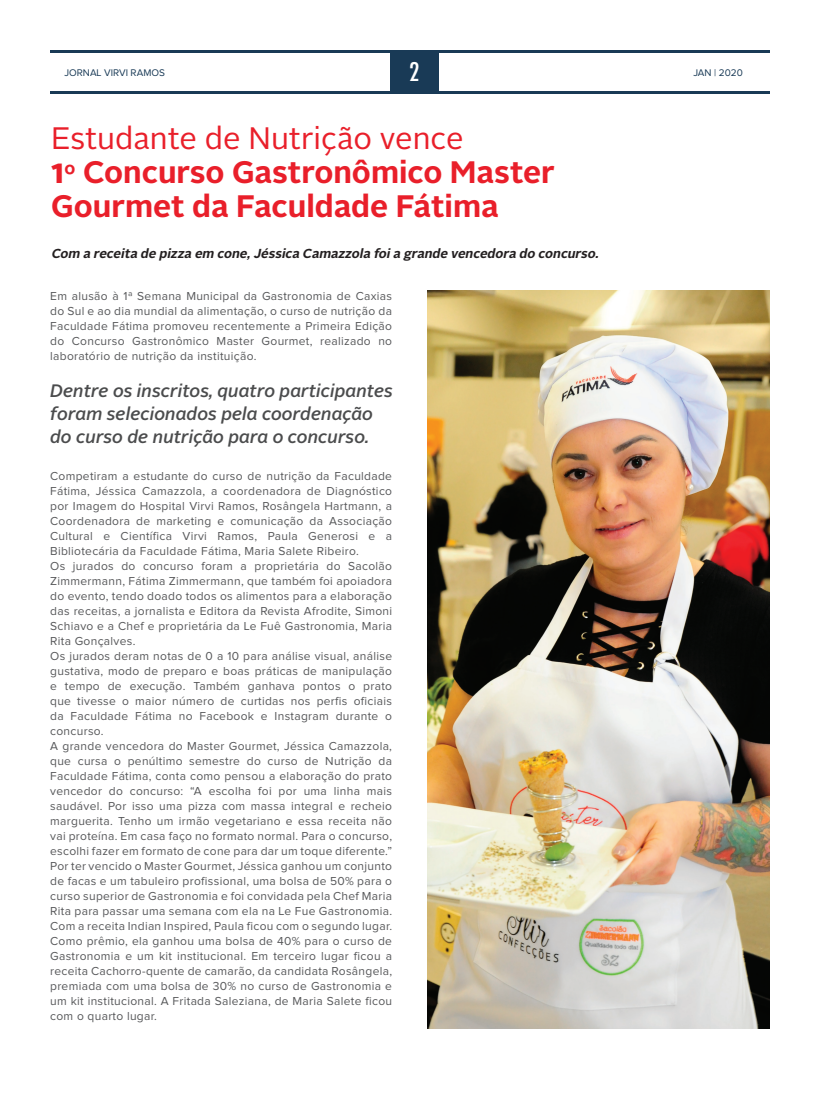
<style>
.page{position:relative;width:820px;height:1106px;background:#fff}
.page>*{position:absolute;margin:0;border:0;box-sizing:border-box;transform-origin:0 0}
.t1{font:700 31px/34px "Alright Sans";color:#e91f2a}
.t2{font:500 condensed 25px "Futura";color:#fff}
.t3{font:italic 500 18px/23px "Alright Sans";color:#4b4c4d}
.t4{font:italic 700 13px "Alright Sans";color:#231f20}
.t5{font:12px/15px "Proxima Nova";letter-spacing:.025em;color:#57585a;text-align:justify}
.t6{font:10px "Proxima Nova";color:#193a56}
.s1{font-weight:400}
.s2{font-size:34px}
.s3{font-size:26px}
</style>
<div class="page">
<div style="left:390px;top:50px;width:48px;height:44px;background:#193a56"></div>
<hr style="left:50px;top:91px;width:719px;height:3px;background:#193a56">
<hr style="left:50px;top:50px;width:719px;height:3px;background:#193a56">
<img style="left:427px;top:291px;width:342px;height:737px">
<h2 class="t2" style="left:409px;top:56px;width:12px">2</h2>
<p class="t6" style="left:64px;top:68px;width:102px">JORNAL VIRVI RAMOS</p>
<p class="t6" style="left:693px;top:68px;width:51px">JAN | 2020</p>
<h1 class="t1" style="left:51px;top:121px;width:505px"><span class="s1">Estudante de Nutrição vence<br></span><span class="s2">1</span><span class="s3">º</span> Concurso Gastronômico Master<br>Gourmet da Faculdade Fátima</h1>
<p class="t4" style="left:51px;top:244px;width:552px">Com a receita de pizza em cone,Jéssica Camazzola foia grande vencedora do concurso.</p>
<p class="t5" style="left:50px;top:289px;width:343px">Em alusão à 1ª Semana Municipal da Gastronomia de Caxias do Sul e ao dia mundial da alimentação, o curso de nutrição da Faculdade Fátima promoveu recentemente a Primeira Edição do Concurso Gastronômico Master Gourmet, realizado no laboratório de nutrição da instituição.</p>
<h3 class="t3" style="left:50px;top:379px;width:344px">Dentre os inscritos, quatro participantes foram selecionados pela coordenação do curso de nutrição para o concurso.</h3>
<p class="t5" style="left:50px;top:469px;width:343px;text-align:left">Competiram a estudante do curso de nutrição da Faculdade Fátima, Jéssica Camazzola, a coordenadora de Diagnóstico por Imagem do Hospital Virvi Ramos, Rosângela Hartmann, a Coordenadora de marketing e comunicação da Associação Cultural e Científica Virvi Ramos, Paula Generosi e a Bibliotecária da Faculdade Fátima, Maria Salete Ribeiro.<br>Os jurados do concurso foram a proprietária do Sacolão Zimmermann, Fátima Zimmermann, que também foi apoiadora do evento, tendo doado todos os alimentos para a elaboração das receitas, a jornalista e Editora da Revista Afrodite, Simoni Schiavo e a Chef e proprietária da Le Fuê Gastronomia, Maria Rita Gonçalves.<br>Os jurados deram notas de 0 a 10 para análise visual, análise gustativa, modo de preparo e boas práticas de manipulação e tempo de execução. Também ganhava pontos o prato que tivesse o maior número de curtidas nos perfis oficiais da Faculdade Fátima no Facebook e Instagram durante o concurso.<br>A grande vencedora do Master Gourmet, Jéssica Camazzola, que cursa o penúltimo semestre do curso de Nutrição da Faculdade Fátima, conta como pensou a elaboração do prato vencedor do concurso: “A escolha foi por uma linha mais saudável. Por isso uma pizza com massa integral e recheio marguerita. Tenho um irmão vegetariano e essa receita não vai proteína. Em casa faço no formato normal. Para o concurso, escolhi fazer em formato de cone para dar um toque diferente.” Por ter vencido o Master Gourmet, Jéssica ganhou um conjunto de facas e um tabuleiro profissional, uma bolsa de 50% para o curso superior de Gastronomia e foi convidada pela Chef Maria Rita para passar uma semana com ela na Le Fue Gastronomia.<br>Com a receita Indian Inspired, Paula ficou com o segundo lugar.<br>Como prêmio, ela ganhou uma bolsa de 40% para o curso de Gastronomia e um kit institucional. Em terceiro lugar ficou a receita Cachorro-quente de camarão, da candidata Rosângela, premiada com uma bolsa de 30% no curso de Gastronomia e um kit institucional. A Fritada Saleziana, de Maria Salete ficou com o quarto lugar.</p>
</div>
